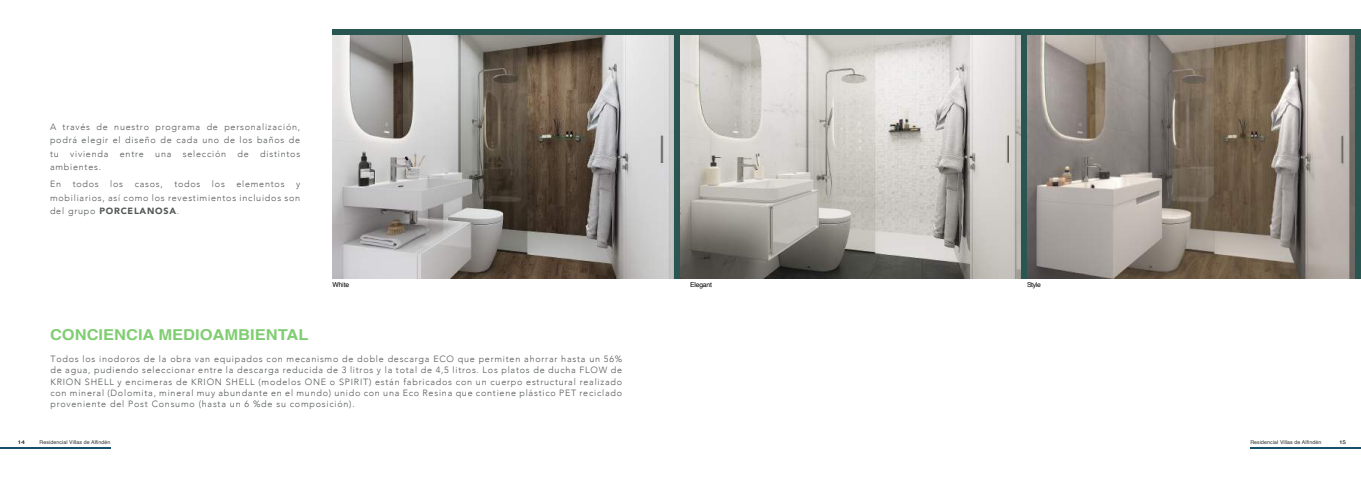
<style>
.page{position:relative;width:1361px;height:482px;background:#fff}
.page>*{position:absolute;margin:0;border:0;box-sizing:border-box;transform-origin:0 0}
.t1{font:700 15px "Helvetica";color:rgb(87 189 69/.76);scale:1.1 1}
.t2{font:300 9px/13.5px "Avenir";letter-spacing:.085em;color:#535556;text-align:justify}
.t3{font:6.75px "Helvetica";letter-spacing:-.03em;color:#050000}
.t4{font:5.25px "Helvetica";letter-spacing:.015em;color:#2c3233}
.t5{font:5.25px "Helvetica";color:#06060a;scale:1.34 1}
.t6{font:5.25px "Helvetica";color:#06060a;scale:1.2 1}
.s1{font-weight:900}
</style>
<div class="page">
<img style="left:553px;top:278px;width:499px;height:1px">
<div style="left:333px;top:29px;width:1028px;height:249px;background:#295651"></div>
<hr style="left:0;top:446px;width:111px;height:1px;background:#14506b">
<img style="left:680px;top:35px;width:340px;height:243px">
<img style="left:333px;top:35px;width:340px;height:243px">
<img style="left:1027px;top:35px;width:327px;height:243px">
<hr style="left:1250px;top:446px;width:111px;height:1px;background:#14506b">
<p class="t2" style="left:50px;top:120px;width:252px">A través de nuestro programa de personalización, podrá elegir el diseño de cada uno de los baños de tu</p>
<p class="t2" style="left:70px;top:147px;width:40px">vivienda</p>
<p class="t2" style="left:120px;top:147px;width:26px">entre</p>
<p class="t2" style="left:155px;top:147px;width:18px">una</p>
<p class="t2" style="left:183px;top:147px;width:45px">selección</p>
<p class="t2" style="left:238px;top:147px;width:13px">de</p>
<p class="t2" style="left:260px;top:147px;width:41px">distintos</p>
<p class="t2" style="left:50px;top:158px;width:53px;line-height:17.2px">ambientes.<br>En</p>
<p class="t2" style="left:73px;top:177px;width:28px">todos</p>
<p class="t2" style="left:110px;top:177px;width:14px">los</p>
<p class="t2" style="left:135px;top:177px;width:30px">casos,</p>
<p class="t2" style="left:174px;top:177px;width:28px">todos</p>
<p class="t2" style="left:212px;top:177px;width:14px">los</p>
<p class="t2" style="left:236px;top:177px;width:50px">elementos</p>
<p class="t2" style="left:50px;top:177px;width:252px;text-indent:246px">y mobiliarios, así como los revestimientos incluidos son del grupo <span class="s1">PORCELANOSA</span>.</p>
<p class="t3" style="left:332px;top:281px;width:18px">White</p>
<p class="t3" style="left:690px;top:281px;width:23px">Elegant</p>
<p class="t3" style="left:1027px;top:281px;width:15px">Style</p>
<h1 class="t1" style="left:50px;top:328px;width:237px">CONCIENCIA MEDIOAMBIENTAL</h1>
<p class="t2" style="left:50px;top:353px;width:573px;line-height:11.2px">Todos los inodoros de la obra van equipados con mecanismo de doble descarga ECO que permiten ahorrar hasta un 56% de agua, pudiendo seleccionar entre la descarga reducida de 3 litros y la total de 4,5 litros. Los platos de ducha FLOW de KRION SHELL y encimeras de KRION SHELL (modelos ONE o SPIRIT) están fabricados con un cuerpo estructural realizado con mineral (Dolomita, mineral muy abundante en el mundo) unido con una Eco Resina que contiene plástico PET reciclado proveniente del Post Consumo (hasta un 6 %de su composición).</p>
<p class="t5" style="left:17px;top:439px;width:7px">14</p>
<p class="t4" style="left:40px;top:439px;width:72px">Residencial Villas de Alfindén</p>
<p class="t4" style="left:1250px;top:439px;width:72px">Residencial Villas de Alfindén</p>
<p class="t6" style="left:1339px;top:440px;width:7px">15</p>
</div>
